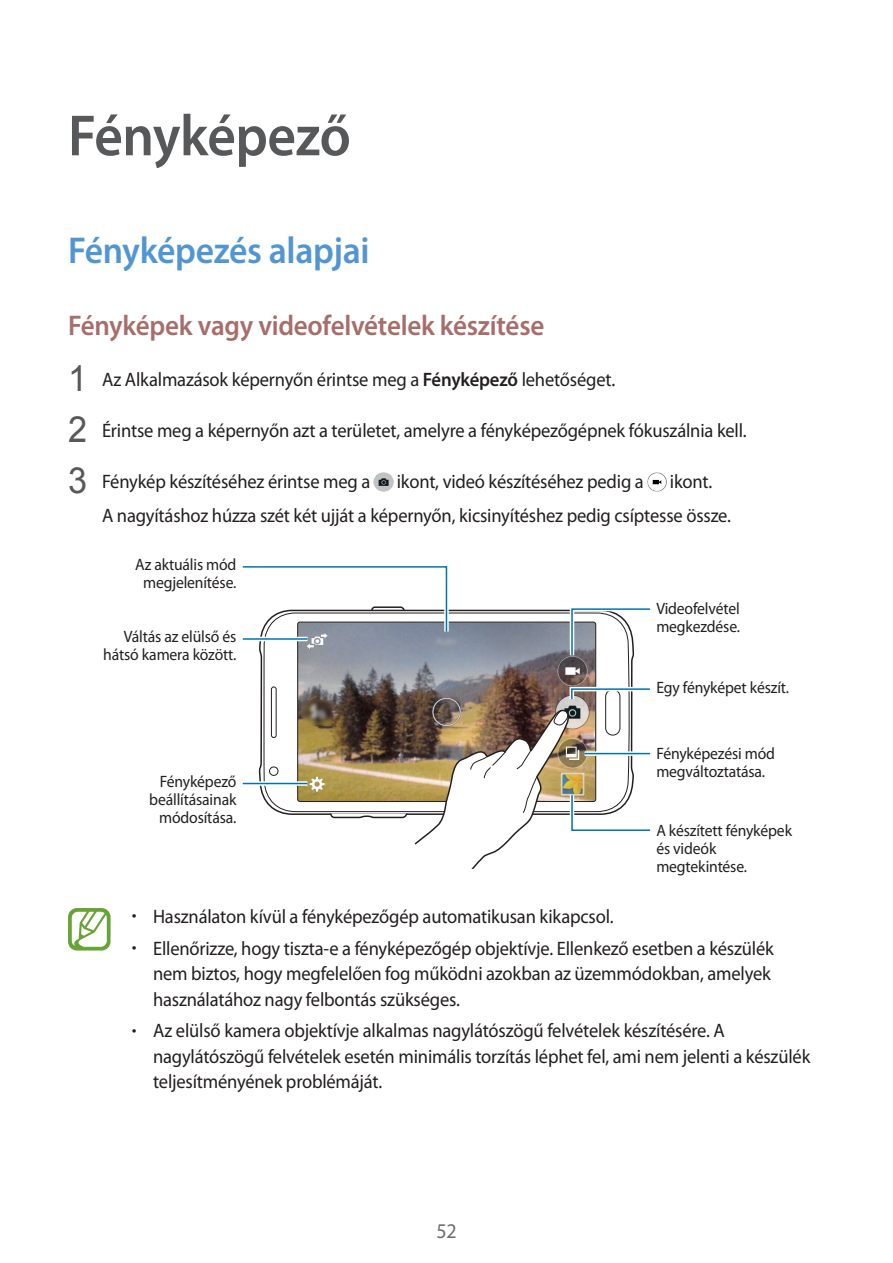
<style>
.page{position:relative;width:893px;height:1263px;background:#fff}
.page>*{position:absolute;margin:0;border:0;box-sizing:border-box;transform-origin:0 0}
.t1{font:600 58.5px "Myriad Pro";letter-spacing:-.01em;color:#57585a;scale:.95 1}
.t2{font:600 37.5px "Myriad Pro";letter-spacing:-.01em;color:#5296d1;scale:.95 1}
.t3{font:600 28.5px "Myriad Pro";letter-spacing:-.01em;color:#a66e6a;scale:.95 1}
.t4{font:21px "Myriad Pro";color:#6c6d70;scale:.95 1}
.t5{font:19.5px/25.5px "Myriad Pro";letter-spacing:-.01em;color:#231f20;scale:.95 1}
.t6{font:16.5px/18px "Myriad Pro";letter-spacing:-.01em;color:#231f20;scale:.95 1}
.s1{font-family:"Arial";font-size:36px;color:#57585a}
.s2{font-weight:600}
.s3{font-weight:300}
</style>
<div class="page">
<img style="left:374px;top:472px;width:19px;height:19px">
<img style="left:647px;top:472px;width:19px;height:19px">
<svg style="left:258px;top:609px;width:375px;height:206px"></svg>
<svg style="left:264px;top:612px;width:366px;height:200px"></svg>
<img style="left:299px;top:624px;width:295px;height:176px">
<div style="left:271px;top:686px;width:6px;height:52px;border:1px solid #231f20;border-radius:2px"></div>
<div style="left:269px;top:766px;width:9px;height:10px;border:1px solid #231f20;border-radius:50%"></div>
<div style="left:605px;top:689px;width:15px;height:46px;border:1px solid #231f20;border-radius:7px"></div>
<svg style="left:242px;top:566px;width:209px;height:70px"></svg>
<svg style="left:567px;top:608px;width:84px;height:52px"></svg>
<svg style="left:567px;top:685px;width:83px;height:18px"></svg>
<div style="left:243px;top:781px;width:64px;height:5px;background:#bfdbea"></div>
<hr style="left:243px;top:783px;width:64px;height:1px;background:#0073ae">
<hr style="left:243px;top:637px;width:65px;height:4px;background:#fff">
<hr style="left:243px;top:638px;width:65px;height:2px;background:#0073ae">
<img style="left:329px;top:710px;width:322px;height:159px">
<svg style="left:68px;top:908px;width:43px;height:42px"></svg>
<h1 class="t1" style="left:68px;top:98px;width:299px">Fényképező</h1>
<h2 class="t2" style="left:68px;top:226px;width:319px">Fényképezés alapjai</h2>
<h3 class="t3" style="left:68px;top:308px;width:503px">Fényképek vagy videofelvételek készítése</h3>
<p class="t5" style="left:68px;top:367px;width:577px"><span class="s1">1</span> Az Alkalmazások képernyőn érintse meg a <span class="s2">Fényképező</span> lehetőséget.</p>
<p class="t5" style="left:68px;top:418px;width:716px"><span class="s1">2</span> Érintse meg a képernyőn azt a területet, amelyre a fényképezőgépnek fókuszálnia kell.</p>
<p class="t5" style="left:68px;top:469px;width:320px"><span class="s1">3</span> Fénykép készítéséhez érintse meg a</p>
<p class="t5" style="left:397px;top:469px;width:262px">ikont, videó készítéséhez pedig a</p>
<p class="t5" style="left:102px;top:464px;width:663px;line-height:34px;text-indent:568px">ikont.<br>A nagyításhoz húzza szét két ujját a képernyőn, kicsinyítéshez pedig csíptesse össze.</p>
<p class="t6" style="left:135px;top:555px;width:108px;text-align:center">Az aktuális mód megjelenítése.</p>
<p class="t6" style="left:103px;top:627px;width:142px;text-align:right">Váltás az elülső és hátsó kamera között.</p>
<p class="t6" style="left:149px;top:772px;width:93px;text-align:right">Fényképező beállításainak módosítása.</p>
<p class="t6" style="left:656px;top:599px;width:90px">Videofelvétel megkezdése.</p>
<p class="t6" style="left:656px;top:678px;width:141px">Egy fényképet készít.</p>
<p class="t6" style="left:656px;top:744px;width:126px">Fényképezési mód megváltoztatása.</p>
<p class="t6" style="left:656px;top:821px;width:144px">A készített fényképek és videók megtekintése.</p>
<p class="t5" style="left:132px;top:903px;width:509px"><span class="s3">•</span> Használaton kívül a fényképezőgép automatikusan kikapcsol.</p>
<p class="t5" style="left:153px;top:935px;width:655px;text-indent:-21px"><span class="s3">•</span> Ellenőrizze, hogy tiszta-e a fényképezőgép objektívje. Ellenkező esetben a készülék nem biztos, hogy megfelelően fog működni azokban az üzemmódokban, amelyek használatához nagy felbontás szükséges.</p>
<p class="t5" style="left:153px;top:1018px;width:693px;text-indent:-21px"><span class="s3">•</span> Az elülső kamera objektívje alkalmas nagylátószögű felvételek készítésére. A nagylátószögű felvételek esetén minimális torzítás léphet fel, ami nem jelenti a készülék teljesítményének problémáját.</p>
<p class="t4" style="left:436px;top:1218px;width:23px">52</p>
</div>
